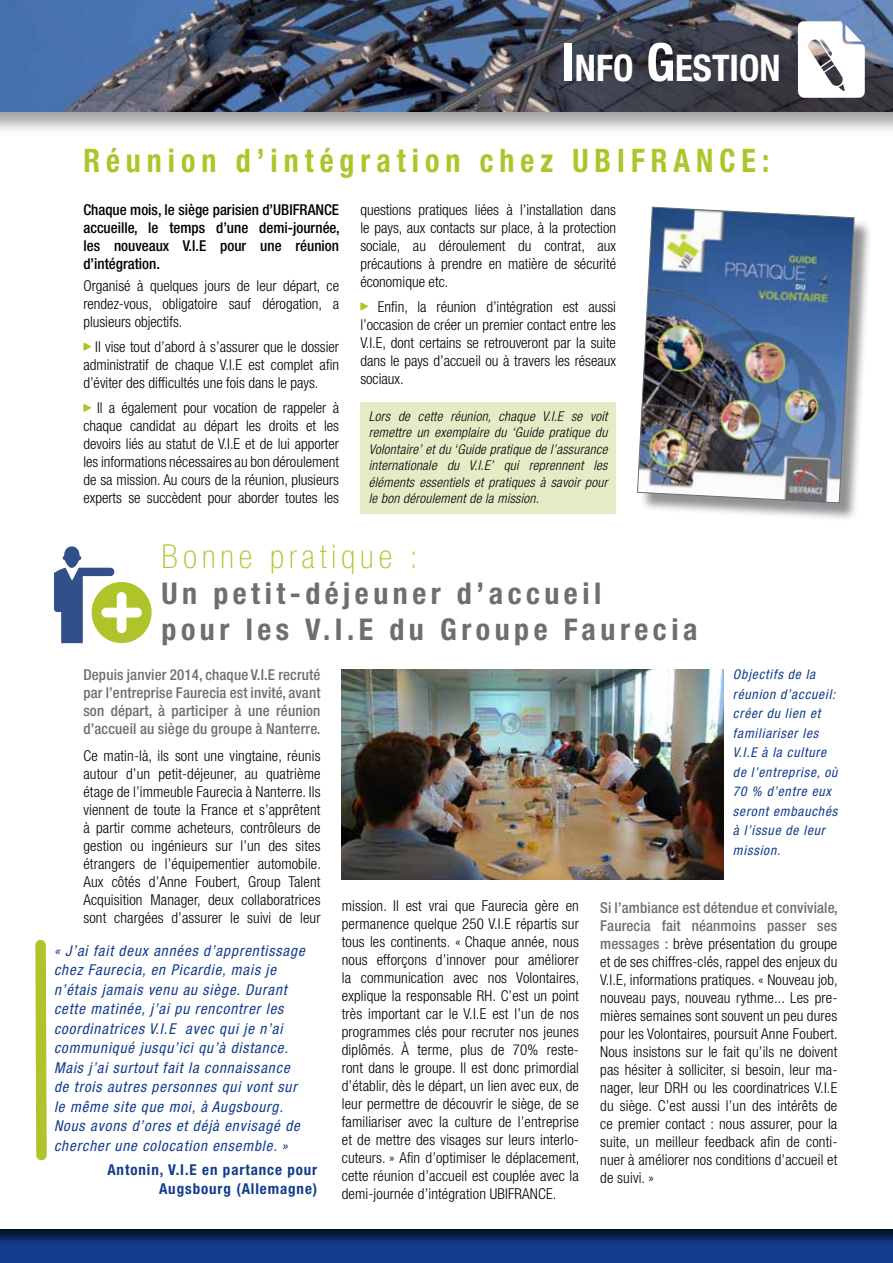
<style>
.page{position:relative;width:893px;height:1263px;background:#fff}
.page>*{position:absolute;margin:0;border:0;box-sizing:border-box;transform-origin:0 0}
.t1{font:700 condensed 36.75px "Helvetica Neue LT Std";color:#fff}
.t2{font:100 condensed 33px "Helvetica Neue LT Std";letter-spacing:.15em;color:#afc42a}
.t3{font:700 condensed 32.4px "Helvetica Neue LT Std";letter-spacing:.2em;color:#afc42a;scale:.93 1}
.t4{font:700 condensed 30px/36px "Helvetica Neue LT Std";letter-spacing:.15em;color:#6d6e71}
.t5{font:300 condensed 15px/18px "Helvetica Neue LT Std";color:#000;text-align:justify}
.t6{font:italic condensed 15px/19.5px "Helvetica Neue LT Std";letter-spacing:.06em;color:#133d8d}
.t7{font:500 condensed 15px/18px "Helvetica Neue LT Std";letter-spacing:.01em;color:#6d6e71;text-align:justify}
.t8{font:500 condensed 15px/18px "Helvetica Neue LT Std";color:#000;text-align:justify}
.t9{font:700 condensed 15px/19.5px "Helvetica Neue LT Std";letter-spacing:.06em;color:#133d8d;text-align:right}
.t10{font:italic 300 condensed 13.5px/16.5px "Helvetica Neue LT Std";letter-spacing:.02em;color:#000;text-align:justify}
.t11{font:italic condensed 13.5px/19.5px "Helvetica Neue LT Std";letter-spacing:.06em;color:#133d8d}
.s1{font-size:52.5px}
.s2{font-weight:500;color:#6d6e71}
</style>
<div class="page">
<svg style="left:83px;top:342px;width:8px;height:9px"></svg>
<svg style="left:83px;top:404px;width:8px;height:8px"></svg>
<svg style="left:360px;top:302px;width:8px;height:9px"></svg>
<div style="left:0;top:0;width:893px;height:137px;background:#000;opacity:.38"></div>
<img style="left:0;top:0;width:893px;height:112px">
<div style="left:0;top:1225px;width:893px;height:38px;background:#000;opacity:.75"></div>
<svg style="left:797px;top:21px;width:68px;height:77px"></svg>
<div style="left:640px;top:210px;width:233px;height:311px;background:#6d6e71;opacity:.75"></div>
<img style="left:637px;top:207px;width:217px;height:296px">
<div style="left:360px;top:402px;width:256px;height:111px;background:#e6ebc5"></div>
<svg style="left:54px;top:546px;width:98px;height:98px"></svg>
<img style="left:342px;top:669px;width:381px;height:210px">
<svg style="left:35px;top:939px;width:12px;height:222px;background:#bacc47"></svg>
<h1 class="t1" style="left:561px;top:45px;width:221px"><span class="s1">I</span> NFO <span class="s1">G</span>ESTION</h1>
<h3 class="t3" style="left:83px;top:140px;width:739px">Réunion d’intégration chez UBIFRANCE:</h3>
<p class="t8" style="left:83px;top:200px;width:258px">Chaque mois, le siège parisien d’UBIFRANCE accueille, le temps d’une demi-journée, les nouveaux V.I.E pour une réunion d’intégration.</p>
<p class="t5" style="left:83px;top:276px;width:257px">Organisé à quelques jours de leur départ, ce rendez-vous, obligatoire sauf dérogation, a plusieurs objectifs.</p>
<p class="t5" style="left:83px;top:338px;width:257px;text-indent:12px">Il vise tout d’abord à s’assurer que le dossier administratif de chaque V.I.E est complet afin d’éviter des difficultés une fois dans le pays.</p>
<p class="t5" style="left:83px;top:399px;width:257px;text-indent:14px">Il a également pour vocation de rappeler à chaque candidat au départ les droits et les devoirs liés au statut de V.I.E et de lui apporter les informations nécessaires au bon déroulement de sa mission. Au cours de la réunion, plusieurs experts se succèdent pour aborder toutes les</p>
<p class="t5" style="left:360px;top:200px;width:257px">questions pratiques liées à l’installation dans le pays, aux contacts sur place, à la protection sociale, au déroulement du contrat, aux précautions à prendre en matière de sécurité économique etc.</p>
<p class="t5" style="left:360px;top:297px;width:257px;text-indent:18px">Enfin, la réunion d’intégration est aussi l’occasion de créer un premier contact entre les V.I.E, dont certains se retrouveront par la suite dans le pays d’accueil ou à travers les réseaux sociaux.</p>
<p class="t10" style="left:369px;top:408px;width:240px">Lors de cette réunion, chaque V.I.E se voit remettre un exemplaire du ‘Guide pratique du Volontaire’ et du ‘Guide pratique de l’assurance internationale du V.I.E’ qui reprennent les éléments essentiels et pratiques à savoir pour le bon déroulement de la mission.</p>
<h2 class="t2" style="left:162px;top:538px;width:258px">Bonne pratique :</h2>
<h3 class="t4" style="left:162px;top:575px;width:537px">Un petit-déjeuner d’accueil<br>pour les V.I.E du Groupe Faurecia</h3>
<p class="t7" style="left:83px;top:666px;width:239px">Depuis janvier 2014, chaque V.I.E recruté par l’entreprise Faurecia est invité, avant son départ, à participer à une réunion d’accueil au siège du groupe à Nanterre.</p>
<p class="t5" style="left:83px;top:746px;width:239px">Ce matin-là, ils sont une vingtaine, réunis autour d’un petit-déjeuner, au quatrième étage de l’immeuble Faurecia à Nanterre. Ils viennent de toute la France et s’apprêtent à partir comme acheteurs, contrôleurs de gestion ou ingénieurs sur l’un des sites étrangers de l’équipementier automobile.<br>Aux côtés d’Anne Foubert, Group Talent Acquisition Manager, deux collaboratrices sont chargées d’assurer le suivi de leur</p>
<p class="t6" style="left:54px;top:941px;width:252px">« J’ai fait deux années d’apprentissage chez Faurecia, en Picardie, mais je n’étais jamais venu au siège. Durant cette matinée, j’ai pu rencontrer les coordinatrices V.I.E avec qui je n’ai communiqué jusqu’ici qu’à distance.<br>Mais j’ai surtout fait la connaissance de trois autres personnes qui vont sur le même site que moi, à Augsbourg.<br>Nous avons d’ores et déjà envisagé de chercher une colocation ensemble. »</p>
<p class="t9" style="left:107px;top:1159px;width:211px">Antonin, V.I.E en partance pour<br>Augsbourg (Allemagne)</p>
<p class="t11" style="left:733px;top:665px;width:106px">Objectifs de la réunion d’accueil: créer du lien et familiariser les<br>V.I.E à la culture de l’entreprise, où<br>70 % d’entre eux seront embauchés à l’issue de leur mission.</p>
<p class="t5" style="left:342px;top:897px;width:239px">mission. Il est vrai que Faurecia gère en permanence quelque 250 V.I.E répartis sur tous les continents. « Chaque année, nous nous efforçons d’innover pour améliorer la communication avec nos Volontaires, explique la responsable RH. C’est un point très important car le V.I.E est l’un de nos programmes clés pour recruter nos jeunes diplômés. À terme, plus de 70% reste&shy;ront dans le groupe. Il est donc primordial d’établir, dès le départ, un lien avec eux, de leur permettre de découvrir le siège, de se familiariser avec la culture de l’entreprise et de mettre des visages sur leurs interlo&shy;cuteurs. » Afin d’optimiser le déplacement, cette réunion d’accueil est couplée avec la demi-journée d’intégration UBIFRANCE.</p>
<p class="t5" style="left:600px;top:898px;width:239px"><span class="s2">Si l’ambiance est détendue et conviviale, Faurecia fait néanmoins passer ses messages :</span> brève présentation du groupe et de ses chiffres-clés, rappel des enjeux du V.I.E, informations pratiques. « Nouveau job, nouveau pays, nouveau rythme... Les pre&shy;mières semaines sont souvent un peu dures pour les Volontaires, poursuit Anne Foubert.<br>Nous insistons sur le fait qu’ils ne doivent pas hésiter à solliciter, si besoin, leur ma&shy;nager, leur DRH ou les coordinatrices V.I.E du siège. C’est aussi l’un des intérêts de ce premier contact : nous assurer, pour la suite, un meilleur feedback afin de conti&shy;nuer à améliorer nos conditions d’accueil et de suivi. »</p>
</div>
